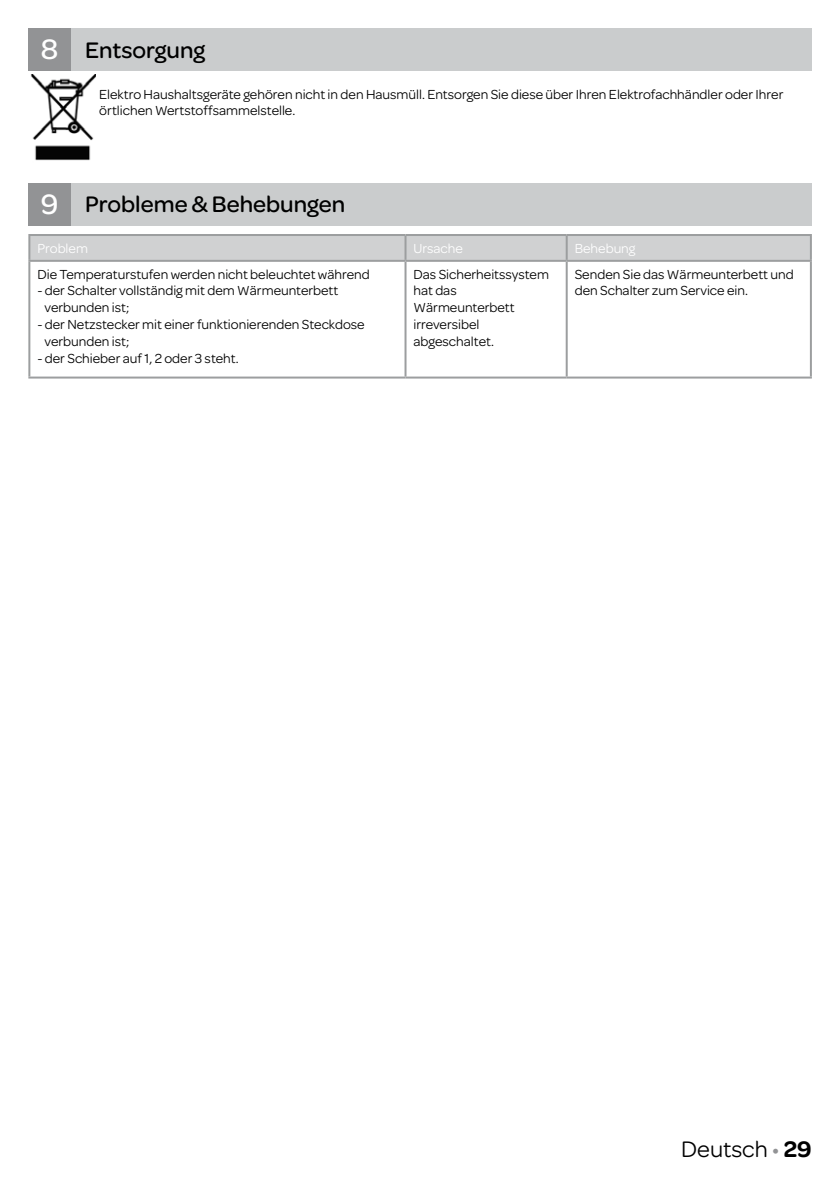
<style>
.page{position:relative;width:840px;height:1191px;background:#fff}
.page>*{position:absolute;margin:0;border:0;box-sizing:border-box;transform-origin:0 0}
.t1{font:500 24px "Omnes";color:#000}
.t2{font:24px "Omnes";color:#000}
.t3{font:14px/16.8px "Omnes";color:#000}
.t4{font:14px "Omnes";color:#fff}
.s1{font-size:30px;color:#fff}
.s2{color:#929395}
.s3{font-weight:600}
</style>
<div class="page">
<div style="left:57px;top:28px;width:754px;height:43px;background:#cacccd"></div>
<div style="left:28px;top:28px;width:43px;height:43px;background:#929395"></div>
<img style="left:30px;top:74px;width:65px;height:87px">
<div style="left:57px;top:183px;width:754px;height:42px;background:#cacccd"></div>
<div style="left:28px;top:183px;width:43px;height:42px;background:#929395"></div>
<div style="left:30px;top:236px;width:779px;height:24px;background:#d0d1d2"></div>
<hr style="left:28px;top:234px;width:377px;height:2px;background:#9c9e9f">
<hr style="left:28px;top:236px;width:2px;height:24px;background:#9c9e9f">
<hr style="left:405px;top:234px;width:161px;height:2px;background:#9c9e9f">
<hr style="left:404px;top:236px;width:2px;height:24px;background:#9c9e9f">
<hr style="left:566px;top:234px;width:245px;height:2px;background:#9c9e9f">
<hr style="left:565px;top:236px;width:2px;height:24px;background:#9c9e9f">
<hr style="left:809px;top:236px;width:2px;height:24px;background:#9c9e9f">
<hr style="left:28px;top:260px;width:377px;height:2px;background:#9c9e9f">
<hr style="left:28px;top:262px;width:2px;height:114px;background:#9c9e9f">
<hr style="left:405px;top:260px;width:161px;height:2px;background:#9c9e9f">
<hr style="left:404px;top:262px;width:2px;height:114px;background:#9c9e9f">
<hr style="left:566px;top:260px;width:245px;height:2px;background:#9c9e9f">
<hr style="left:565px;top:262px;width:2px;height:114px;background:#9c9e9f">
<hr style="left:809px;top:262px;width:2px;height:114px;background:#9c9e9f">
<hr style="left:28px;top:376px;width:377px;height:2px;background:#9c9e9f">
<hr style="left:405px;top:376px;width:161px;height:2px;background:#9c9e9f">
<hr style="left:566px;top:376px;width:245px;height:2px;background:#9c9e9f">
<h1 class="t1" style="left:41px;top:33px;width:166px"><span class="s1">8</span> Entsorgung</h1>
<p class="t3" style="left:99px;top:85px;width:685px">Elektro Haushaltsgeräte gehören nicht in den Hausmüll. Entsorgen Sie diese über Ihren Elektrofachhändler oder Ihrer örtlichen Wertstoffsammelstelle.</p>
<h1 class="t1" style="left:41px;top:188px;width:306px"><span class="s1">9</span> Probleme &amp; Behebungen</h1>
<p class="t4" style="left:37px;top:239px;width:52px">Problem</p>
<p class="t4" style="left:413px;top:239px;width:51px">Ursache</p>
<p class="t4" style="left:574px;top:239px;width:62px">Behebung</p>
<p class="t3" style="left:37px;top:265px;width:334px">Die Temperaturstufen werden nicht beleuchtet während</p>
<p class="t3" style="left:44px;top:281px;width:295px;text-indent:-7px">- der Schalter vollständig mit dem Wärmeunterbett verbunden ist;</p>
<p class="t3" style="left:44px;top:315px;width:321px;text-indent:-7px">- der Netzstecker mit einer funktionierenden Steckdose verbunden ist;</p>
<p class="t3" style="left:37px;top:349px;width:203px">- der Schieber auf 1, 2 oder 3 steht.</p>
<p class="t3" style="left:413px;top:265px;width:137px">Das Sicherheitssystem hat das<br>Wärmeunterbett irreversibel abgeschaltet.</p>
<p class="t3" style="left:574px;top:265px;width:220px">Senden Sie das Wärmeunterbett und den Schalter zum Service ein.</p>
<h1 class="t2" style="left:680px;top:1132px;width:132px">Deutsch <span class="s2">•</span> <span class="s3">29</span></h1>
</div>
